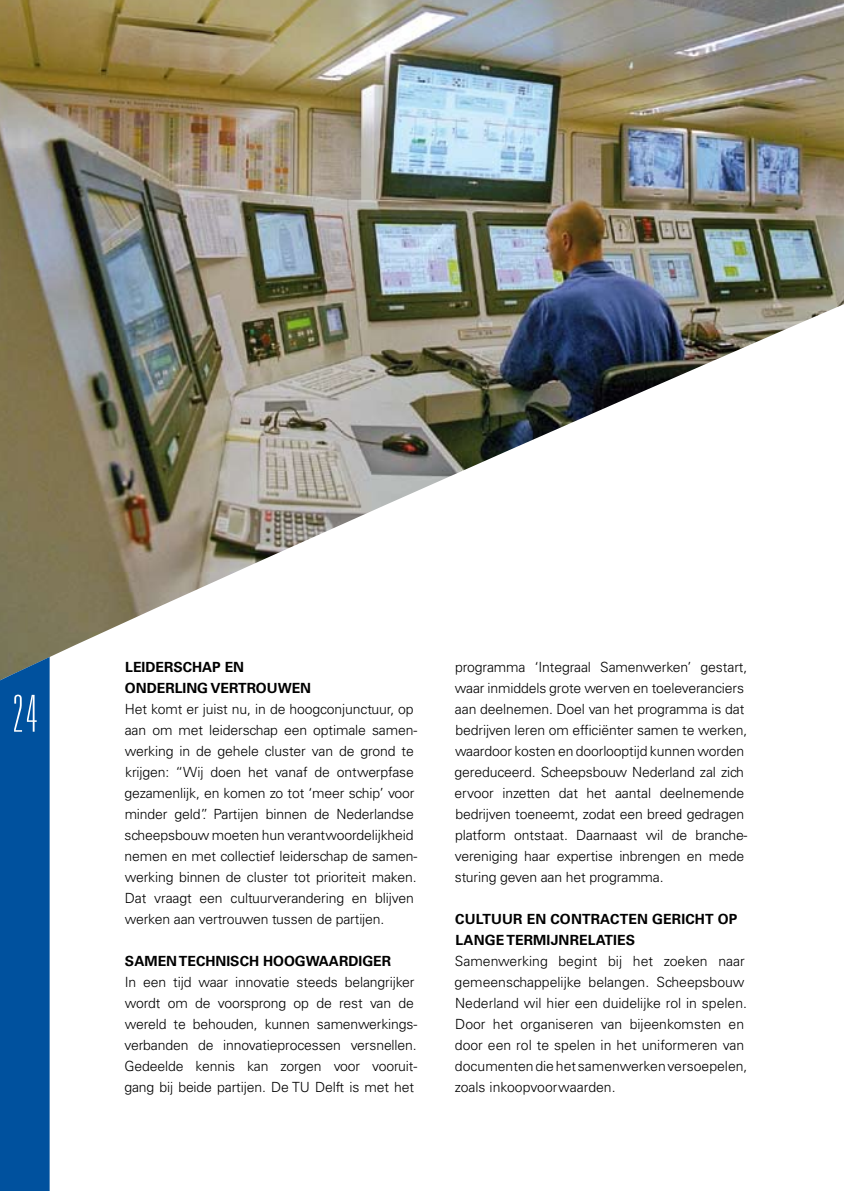
<style>
.page{position:relative;width:844px;height:1191px;background:#fff}
.page>*{position:absolute;margin:0;border:0;box-sizing:border-box;transform-origin:0 0}
.t1{font:100 ultra-condensed 51.1px "Univers LT Std";color:#fff}
.t2{font:300 14px/21px "Univers LT Std";letter-spacing:-.02em;color:#000}
.t3{font:700 14px/21px "Univers LT Std";color:#000}
</style>
<div class="page">
<img style="left:0;top:0;width:843px;height:657px">
<div style="left:0;top:657px;width:50px;height:534px;background:#00519e"></div>
<h1 class="t1" style="left:12px;top:687px;width:13px">24</h1>
<p class="t3" style="left:125px;top:657px;width:185px">LEIDERSCHAP EN<br>ONDERLING VERTROUWEN</p>
<p class="t2" style="left:124px;top:699px;width:294px">Het komt er juist nu, in de hoogconjunctuur, op aan om met leiderschap een optimale samen&shy;werking in de gehele cluster van de grond te krijgen: “Wij doen het vanaf de ontwerpfase gezamenlijk, en komen zo tot ‘meer schip’ voor minder geld”. Partijen binnen de Nederlandse scheepsbouw moeten hun verantwoordelijkheid nemen en met collectief leiderschap de samen&shy;werking binnen de cluster tot prioriteit maken.<br>Dat vraagt een cultuurverandering en blijven werken aan vertrouwen tussen de partijen.</p>
<p class="t3" style="left:125px;top:951px;width:82px">SAMEN TECHN</p>
<p class="t3" style="left:226px;top:951px;width:23px">ISCHH</p>
<p class="t3" style="left:273px;top:951px;width:119px">OOGWAARDIGER</p>
<p class="t2" style="left:124px;top:972px;width:294px">I n een tijd waar innovatie steeds belangrijker wordt om de voorsprong op de rest van de wereld te behouden, kunnen samenwerkings&shy;verbanden de innovatieprocessen versnellen.<br>Gedeelde kennis kan zorgen voor vooruit&shy;gang bij beide partijen. De TUD</p>
<p class="t2" style="left:325px;top:1077px;width:91px">elft is met het</p>
<p class="t2" style="left:454px;top:657px;width:294px">programma ‘I ntegraal Samenwerken-’ gestart, waar inmiddels grote werven en toeleveranciers&shy;aan deelnemen. Doel van het programma is dat bedrijven leren om efficiënter samen te werken-, waardoor kosten en doorlooptijd kunnen worden&shy;gereduceerd. Scheepsbouw Nederland zal zich ervoor inzetten dat het aantal deelnemende bedrijven toeneemt, zodat een breed gedragen platform ontstaat. Daarnaast wil de branche&shy;vereniging haar expertise inbrengen en mede sturing geven aan het programma.</p>
<p class="t3" style="left:455px;top:909px;width:279px">CULTUUR ENCONTRACTEN GERICHT OP<br>LANGETERMIJNRELATIES</p>
<p class="t2" style="left:454px;top:951px;width:294px">Samenwerking begint bij het zoeken naar gemeenschappelijke belangen. Scheepsbouw Nederland wil hier een duidelijke rol in spelen.<br>Door het organiseren van bijeenkomsten en door een rol te spelen in het uniformeren- van documentendiehet samenwerkenversoepelen-, zoals inkoopvoorwaarden.</p>
</div>
